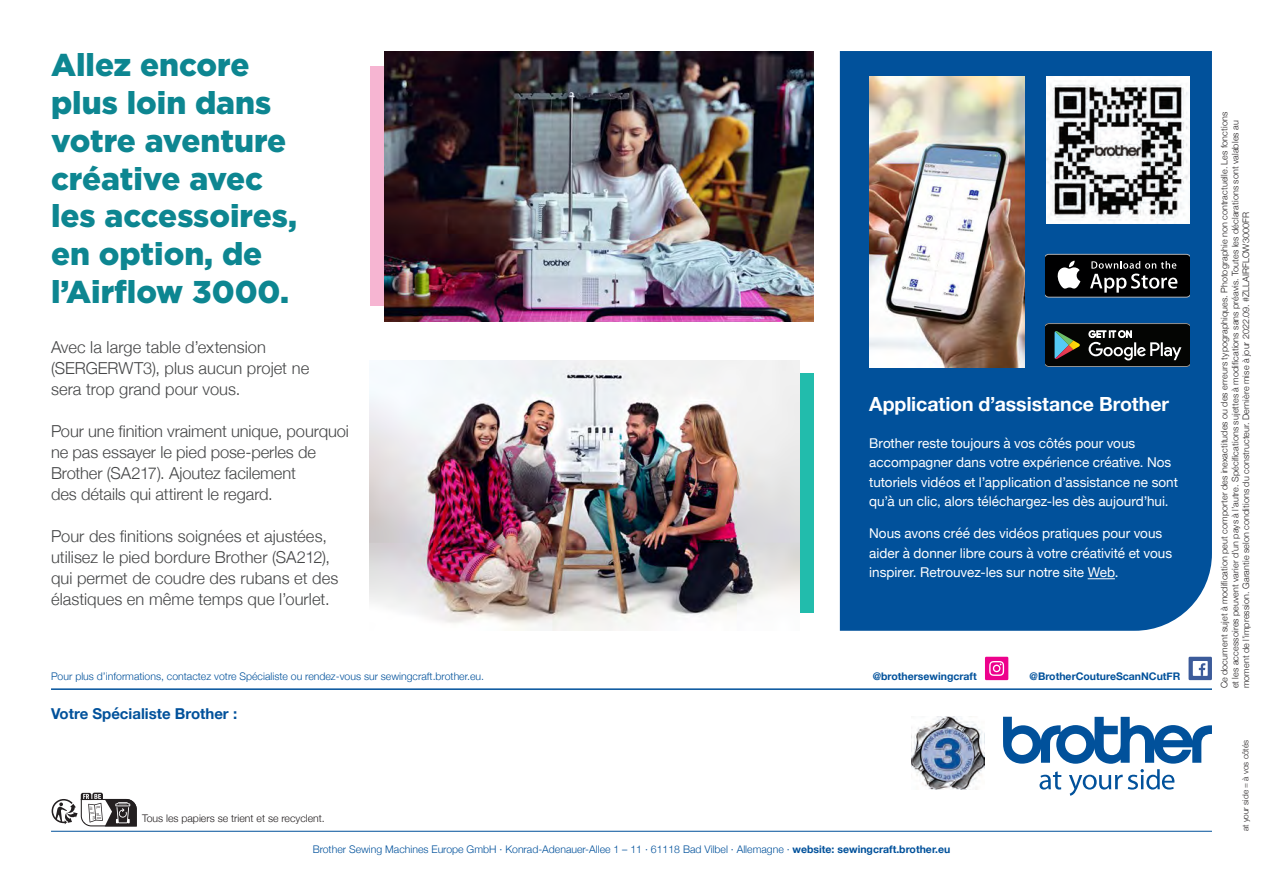
<style>
.page{position:relative;width:1263px;height:893px;background:#fff}
.page>*{position:absolute;margin:0;border:0;box-sizing:border-box;transform-origin:0 0}
.t1{font:900 31.5px/37.8px "Gotham";color:#0d8691}
.t2{font:700 19.5px "Helvetica Neue";letter-spacing:-.005em;color:#fff}
.t3{font:300 16.5px/21px "Helvetica Neue";color:#454647}
.Contact{font:700 15px "Helvetica Neue";color:#01519b}
.t4{font:13.5px/19.5px "Helvetica Neue";color:#fff}
.Address{font:300 10.5px "Helvetica Neue";color:#01519b}
.more_information{font:300 10.5px "Helvetica Neue";color:#01519b}
.FB_Insta{font:700 10.5px "Helvetica Neue";color:#01519b}
.more_information-2{font:300 10.5px "Helvetica Neue";color:#231f20}
.t5{font:300 9px/10.8px "Helvetica Neue";letter-spacing:.015em;color:#231f20}
.Disclaimer{font:300 8.25px "Helvetica Neue";color:#231f20}
.s1{font-weight:700}
</style>
<div class="page">
<div style="left:370px;top:66px;width:73px;height:239px;background:#f6b5d2"></div>
<div style="left:741px;top:373px;width:73px;height:239px;background:#22bcac"></div>
<div style="left:840px;top:51px;width:372px;height:580px;background:#01519b"></div>
<img style="left:1046px;top:77px;width:143px;height:147px">
<svg style="left:1046px;top:254px;width:143px;height:44px"></svg>
<svg style="left:1046px;top:323px;width:143px;height:44px"></svg>
<img style="left:869px;top:77px;width:156px;height:291px">
<img style="left:385px;top:51px;width:429px;height:271px">
<img style="left:370px;top:360px;width:429px;height:271px">
<svg style="left:1088px;top:578px;width:27px;height:1px"></svg>
<hr style="left:51px;top:688px;width:1161px;height:2px;background:#01519b">
<svg style="left:1003px;top:717px;width:209px;height:79px"></svg>
<img style="left:912px;top:717px;width:72px;height:72px">
<div style="left:985px;top:657px;width:23px;height:23px;background:#ed028c"></div>
<svg style="left:989px;top:661px;width:15px;height:15px"></svg>
<div style="left:1188px;top:657px;width:24px;height:23px;background:#3c5b9a"></div>
<div style="left:1193px;top:661px;width:15px;height:15px;background:#fff"></div>
<svg style="left:1199px;top:663px;width:6px;height:13px"></svg>
<hr style="left:51px;top:831px;width:1161px;height:1px;background:#01519b">
<svg style="left:52px;top:793px;width:85px;height:33px"></svg>
<p class="t1" style="left:51px;top:46px;width:247px">Allez encore plus loin dans votre aventure créative avec les accessoires, en option, de l’Airflow 3000.</p>
<p class="t3" style="left:51px;top:335px;width:260px">Avec la large table d’extension (SERGERWT3), plus aucun projet ne sera trop grand pour vous.</p>
<p class="t3" style="left:51px;top:419px;width:299px">Pour une finition vraiment unique, pourquoi ne pas essayer le pied pose-perles de Brother (SA217). Ajoutez facilement<br>des détails qui attirent le regard.</p>
<p class="t3" style="left:51px;top:524px;width:289px">Pour des finitions soignées et ajustées, utilisez le pied bordure Brother (SA212), qui permet de coudre des rubans et des élastiques en même temps que l’ourlet.</p>
<p class="t2" style="left:869px;top:389px;width:301px">Application d’assistance Brother</p>
<p class="t4" style="left:869px;top:434px;width:310px">Brother reste toujours à vos côtés pour vous accompagner dans votre expérience créative. Nos tutoriels vidéos et l’application d’assistance ne sont qu’à un clic, alors téléchargez-les dès aujourd’hui.</p>
<p class="t4" style="left:869px;top:525px;width:304px">Nous avons créé des vidéos pratiques pour vous aider à donner libre cours à votre créativité et vous inspirer. Retrouvez-les sur notre site Web.</p>
<p class="more_information" style="left:51px;top:668px;width:434px">Pour plus d’informations, contactez votre Spécialiste ou rendez-vous sur sewingcraft.brother.eu.</p>
<p class="FB_Insta" style="left:873px;top:668px;width:106px">@brothersewingcraft</p>
<p class="FB_Insta" style="left:1029px;top:668px;width:152px">@BrotherCoutureScanNCutFR</p>
<p class="Contact" style="left:51px;top:702px;width:188px">Votre Spécialiste Brother :</p>
<p class="more_information-2" style="left:142px;top:810px;width:184px">Tous les papiers se trient et se recyclent.</p>
<p class="Address" style="left:313px;top:840px;width:639px">Brother Sewing Machines Europe GmbH · Konrad-Adenauer-Allee 1 – 11 · 61118 Bad Vilbel · Allemagne · <span class="s1">website: sewingcraft.brother.eu</span></p>
<p class="t5" style="left:1218px;top:688px;width:578px;rotate:-90deg">Ce document sujet à modification peut comporter des inexactitudes ou des erreurs typographiques. Photographie non contractuelle. Les fonctions et les accessoires peuvent varier d’un pays à l’autre. Spécifications sujettes à modifications sans préavis. Toutes les déclarations sont valables au moment de l’impression. Garantie selon conditions du constructeur. Dernière mise à jour 2022.09. #ZLLAIRFLOW3000FR</p>
<p class="Disclaimer" style="left:1239px;top:831px;width:93px;rotate:-90deg">at your side = à vos côtés</p>
</div>
